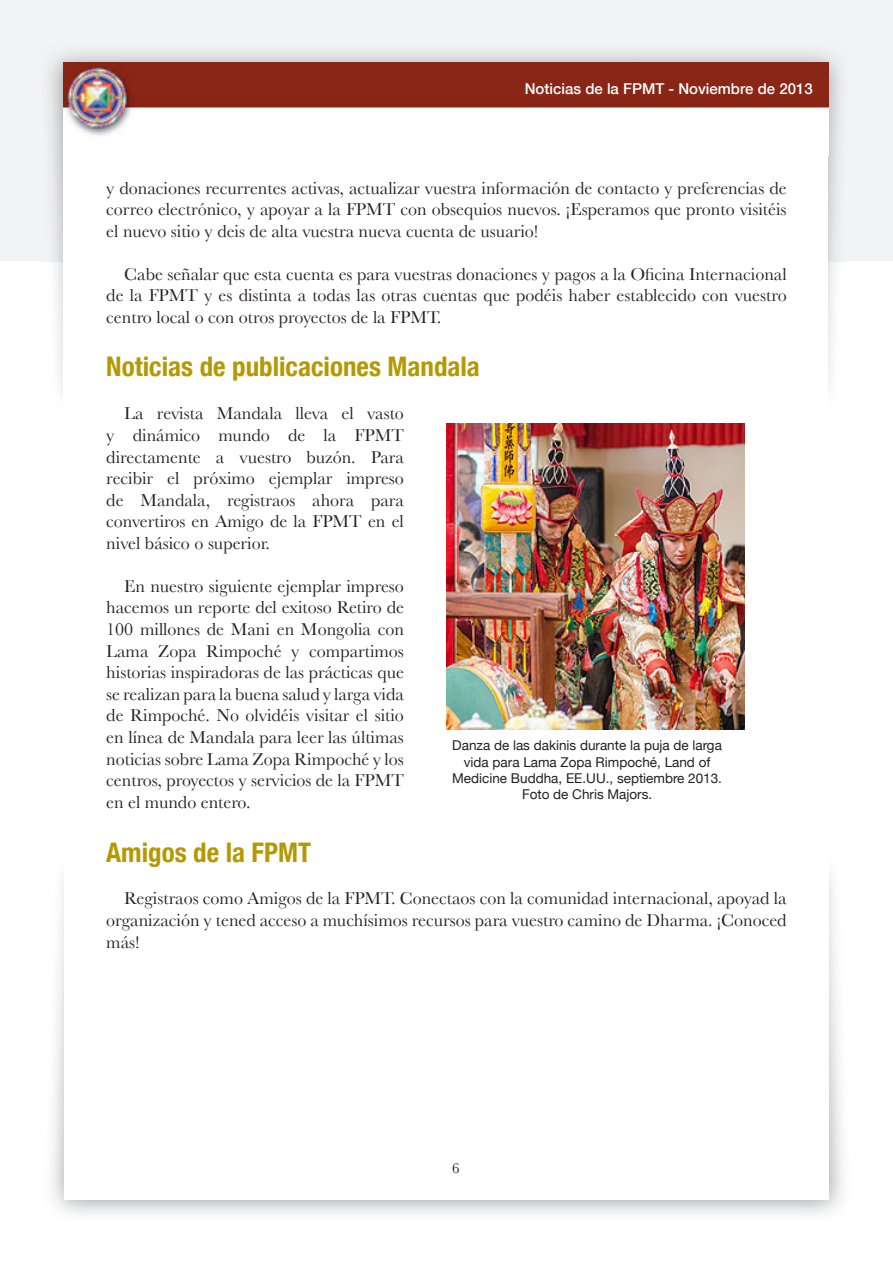
<style>
.page{position:relative;width:893px;height:1263px;background:#fff}
.page>*{position:absolute;margin:0;border:0;box-sizing:border-box;transform-origin:0 0}
.Text_title_sub1{font:700 condensed 27px "Helvetica Neue";color:#b59902}
.t1{font:18px/21.6px "Baskerville";color:#231f20;text-align:justify}
.t2{font:500 15px "Helvetica Neue";color:#fff}
.t3{font:15px "Baskerville";color:#231f20}
.t4{font:13.5px/16.2px "Helvetica Neue";color:#231f20;text-align:center}
</style>
<div class="page">
<div style="left:0;top:0;width:893px;height:261px;background:#f2f3f4"></div>
<img style="left:41px;top:53px;width:807px;height:338px">
<div style="left:63px;top:64px;width:765px;height:418px;background:#fff"></div>
<img style="left:63px;top:62px;width:765px;height:74px">
<img style="left:446px;top:423px;width:298px;height:306px">
<p class="t2" style="left:525px;top:80px;width:289px">Noticias de la FPMT - Noviembre de 2013</p>
<p class="t1" style="left:106px;top:177px;width:682px">y donaciones recurrentes activas, actualizar vuestra información de contacto y preferencias de correo electrónico, y apoyar a la FPMT con obsequios nuevos. ¡Esperamos que pronto visitéis el nuevo sitio y deis de alta vuestra nueva cuenta de usuario!</p>
<p class="t1" style="left:106px;top:263px;width:682px;text-indent:18px">Cabe señalar que esta cuenta es para vuestras donaciones y pagos a la Oficina Internacional de la FPMT y es distinta a todas las otras cuentas que podéis haber establecido con vuestro centro local o con otros proyectos de la FPMT.</p>
<p class="Text_title_sub1" style="left:106px;top:350px;width:375px">Noticias de publicaciones Mandala</p>
<p class="t1" style="left:106px;top:402px;width:299px;text-indent:18px">La revista Mandala lleva el vasto y dinámico mundo de la FPMT directamente a vuestro buzón. Para recibir el próximo ejemplar impreso de Mandala, registraos ahora para convertiros en Amigo de la FPMT en el nivel básico o superior.</p>
<p class="t1" style="left:106px;top:575px;width:299px;text-indent:18px">En nuestro siguiente ejemplar impreso hacemos un reporte del exitoso Retiro de 100 millones de Mani en Mongolia con Lama Zopa Rimpoché y compartimos historias inspiradoras de las prácticas que se realizan para la buena salud y larga vida de Rimpoché. No olvidéis visitar el sitio en línea de Mandala para leer las últimas noticias sobre Lama Zopa Rimpoché y los centros, proyectos y servicios de la FPMT en el mundo entero.</p>
<p class="Text_title_sub1" style="left:106px;top:835px;width:206px">Amigos de la FPMT</p>
<p class="t1" style="left:106px;top:887px;width:682px;text-indent:18px">Registraos como Amigos de la FPMT. Conectaos con la comunidad internacional, apoyad la organización y tened acceso a muchísimos recursos para vuestro camino de Dharma. ¡Conoced más!</p>
<p class="t4" style="left:452px;top:737px;width:271px">Danza de las dakinis durante la puja de larga vida para Lama Zopa Rimpoché, Land of<br>Medicine Buddha, EE. UU. , septiembre 2013.</p>
<p class="t4" style="left:522px;top:786px;width:130px">Foto de Chris Majors.</p>
<p class="t3" style="left:452px;top:1160px;width:9px">6</p>
</div>
